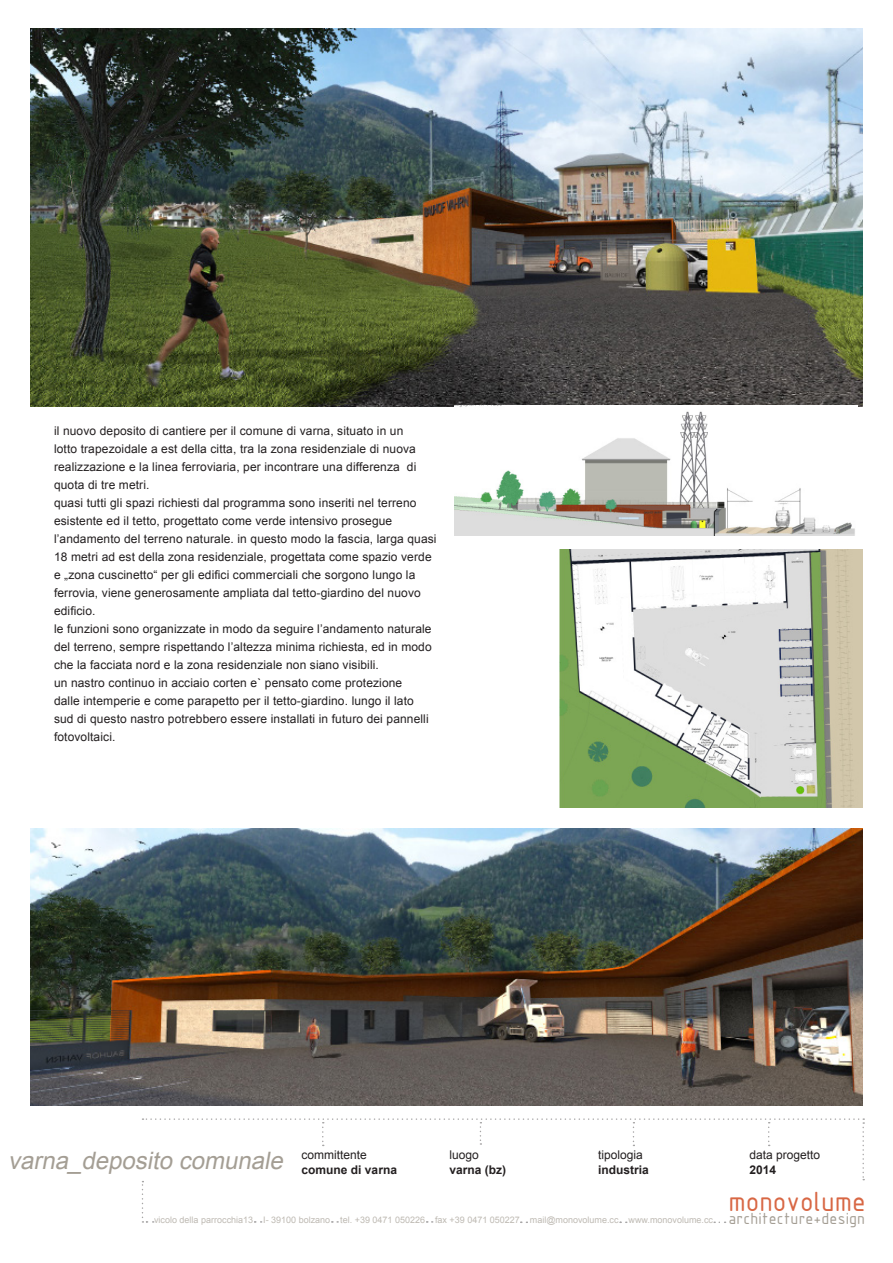
<style>
.page{position:relative;width:893px;height:1263px;background:#fff}
.page>*{position:absolute;margin:0;border:0;box-sizing:border-box;transform-origin:0 0}
.t1{font:30px "ISOCPEUR";color:#d86744}
.t2{font:italic 24px "Arial";color:#a49e94}
.t3{font:12px/18px "Arial";letter-spacing:.01em;color:#231f20}
.t4{font:700 12px "Arial";color:#231f20}
.t5{font:9px "Arial";color:#a49e94}
.s1{font-family:"ISOCPEUR";font-size:17.4px}
</style>
<div class="page">
<svg style="left:142px;top:1118px;width:722px;height:105px"></svg>
<img style="left:31px;top:28px;width:831px;height:378px">
<img style="left:559px;top:549px;width:303px;height:259px">
<img style="left:454px;top:405px;width:404px;height:131px">
<img style="left:31px;top:828px;width:831px;height:278px">
<p class="t3" style="left:54px;top:422px;width:364px">il nuovo deposito di cantiere per il comune di varna, situato in un lotto trapezoidale a est della citta, tra la zona residenziale di nuova realizzazione e la linea ferroviaria, per incontrare una differenza di quota di tre metri.</p>
<p class="t3" style="left:54px;top:494px;width:384px">quasi tutti gli spazi richiesti dal programma sono inseriti nel terreno esistente ed il tetto, progettato come verde intensivo prosegue l’andamento del terreno naturale. in questo modo la fascia, larga quasi 18 metri ad est della zona residenziale, progettata come spazio verde e „zona cuscinetto“ per gli edifici commerciali che sorgono lungo la ferrovia, viene generosamente ampliata dal tetto-giardino del nuovo edificio.</p>
<p class="t3" style="left:54px;top:620px;width:379px;text-align:justify">le funzioni sono organizzate in modo da seguire l’andamento naturale del terreno, sempre rispettando l’altezza minima richiesta, ed in modo che la facciata nord e la zona residenziale non siano visibili.</p>
<p class="t3" style="left:54px;top:674px;width:376px">un nastro continuo in acciaio corten e` pensato come protezione dalle intemperie e come parapetto per il tetto-giardino. lungo il lato sud di questo nastro potrebbero essere installati in futuro dei pannelli fotovoltaici.</p>
<p class="t2" style="left:8px;top:1145px;width:282px">varna_ deposito comunale</p>
<p class="t3" style="left:302px;top:1146px;width:67px">committente</p>
<p class="t4" style="left:302px;top:1161px;width:97px">comune di varna</p>
<p class="t3" style="left:449px;top:1146px;width:31px">luogo</p>
<p class="t4" style="left:449px;top:1161px;width:58px">varna (bz)</p>
<p class="t3" style="left:598px;top:1146px;width:46px">tipologia</p>
<p class="t4" style="left:598px;top:1161px;width:52px">industria</p>
<p class="t3" style="left:749px;top:1146px;width:72px">data progetto</p>
<p class="t4" style="left:749px;top:1161px;width:28px">2014</p>
<h1 class="t1" style="left:728px;top:1182px;width:139px">monovolume</h1>
<p class="t5" style="left:154px;top:1214px;width:712px">vicolo della parrocchia13 I- 39100 bolzano tel. +39 0471 050226 fax +39 0471 050227 mail@monovolume.cc www.monovolume.cc <span class="s1">architecture+design</span></p>
</div>
